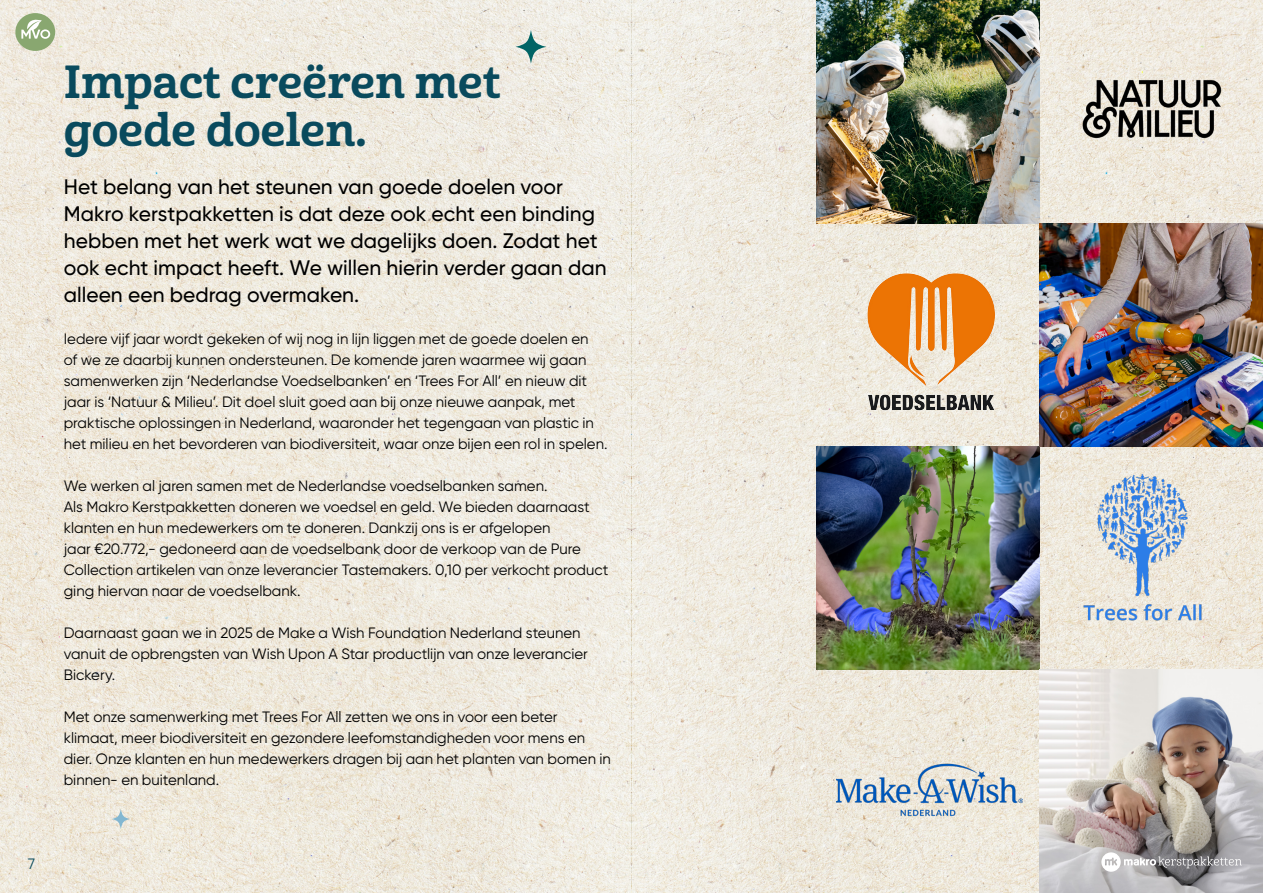
<style>
.page{position:relative;width:1263px;height:893px;background:#fff}
.page>*{position:absolute;margin:0;border:0;box-sizing:border-box;transform-origin:0 0}
.t1{font:45px/48px "Cabrito Nor Bol";color:#094a5d}
.t2{font:500 21px/27px "Gilroy";color:#000}
.t3{font:15px/21px "Gilroy";color:#000}
.t4{font:15px "Gilroy";color:#094a5d}
</style>
<div class="page">
<img style="left:0;top:0;width:1263px;height:893px">
<div style="left:15px;top:13px;width:40px;height:38px;background:#89a770;border-radius:50%"></div>
<svg style="left:21px;top:18px;width:29px;height:21px"></svg>
<img style="left:1057px;top:76px;width:190px;height:65px">
<img style="left:831px;top:268px;width:200px;height:148px">
<svg style="left:516px;top:30px;width:30px;height:34px"></svg>
<svg style="left:112px;top:809px;width:18px;height:20px"></svg>
<img style="left:816px;top:0;width:224px;height:223px">
<img style="left:816px;top:446px;width:224px;height:224px">
<img style="left:1039px;top:223px;width:224px;height:223px">
<img style="left:1039px;top:669px;width:224px;height:224px">
<img style="left:836px;top:698px;width:186px;height:185px">
<img style="left:1038px;top:469px;width:209px;height:172px">
<svg style="left:1101px;top:852px;width:141px;height:20px;background:#a2a0a3"></svg>
<p class="t1" style="left:64px;top:59px;width:438px">Impact creëren met goede doelen.</p>
<p class="t2" style="left:64px;top:173px;width:544px">Het belang van het steunen van goede doelen voor Makro kerstpakketten is dat deze ook echt een binding hebben met het werk wat we dagelijks doen. Zodat het ook echt impact heeft. We willen hierin verder gaan dan alleen een bedrag overmaken.</p>
<p class="t3" style="left:64px;top:328px;width:545px">Iedere vijf jaar wordt gekeken of wij nog in lijn liggen met de goede doelen en<br>of we ze daarbij kunnen ondersteunen. De komende jaren waarmee wij gaan samenwerken zijn ‘Nederlandse Voedselbanken’ en ‘Trees For All’ en nieuw dit jaar is ‘Natuur &amp; Milieu’. Dit doel sluit goed aan bij onze nieuwe aanpak, met praktische oplossingen in Nederland, waaronder het tegengaan van plastic in het milieu en het bevorderen van biodiversiteit, waar onze bijen een rol in spelen.</p>
<p class="t3" style="left:64px;top:475px;width:546px">We werken al jaren samen met de Nederlandse voedselbanken samen.<br>Als Makro Kerstpakketten doneren we voedsel en geld. We bieden daarnaast klanten en hun medewerkers om te doneren. Dankzij ons is er afgelopen<br>jaar €20.772,- gedoneerd aan de voedselbank door de verkoop van de Pure Collection artikelen van onze leverancier Tastemakers. 0,10 per verkocht product ging hiervan naar de voedselbank.</p>
<p class="t3" style="left:64px;top:622px;width:526px">Daarnaast gaan we in 2025 de Make a Wish Foundation Nederland steunen vanuit de opbrengsten van Wish Upon A Star productlijn van onze leverancier<br>Bickery.</p>
<p class="t3" style="left:64px;top:706px;width:549px">Met onze samenwerking met Trees For All zetten we ons in voor een beter klimaat, meer biodiversiteit en gezondere leefomstandigheden voor mens en dier. Onze klanten en hun medewerkers dragen bij aan het planten van bomen in binnen- en buitenland.</p>
<p class="t4" style="left:28px;top:854px;width:9px">7</p>
</div>
